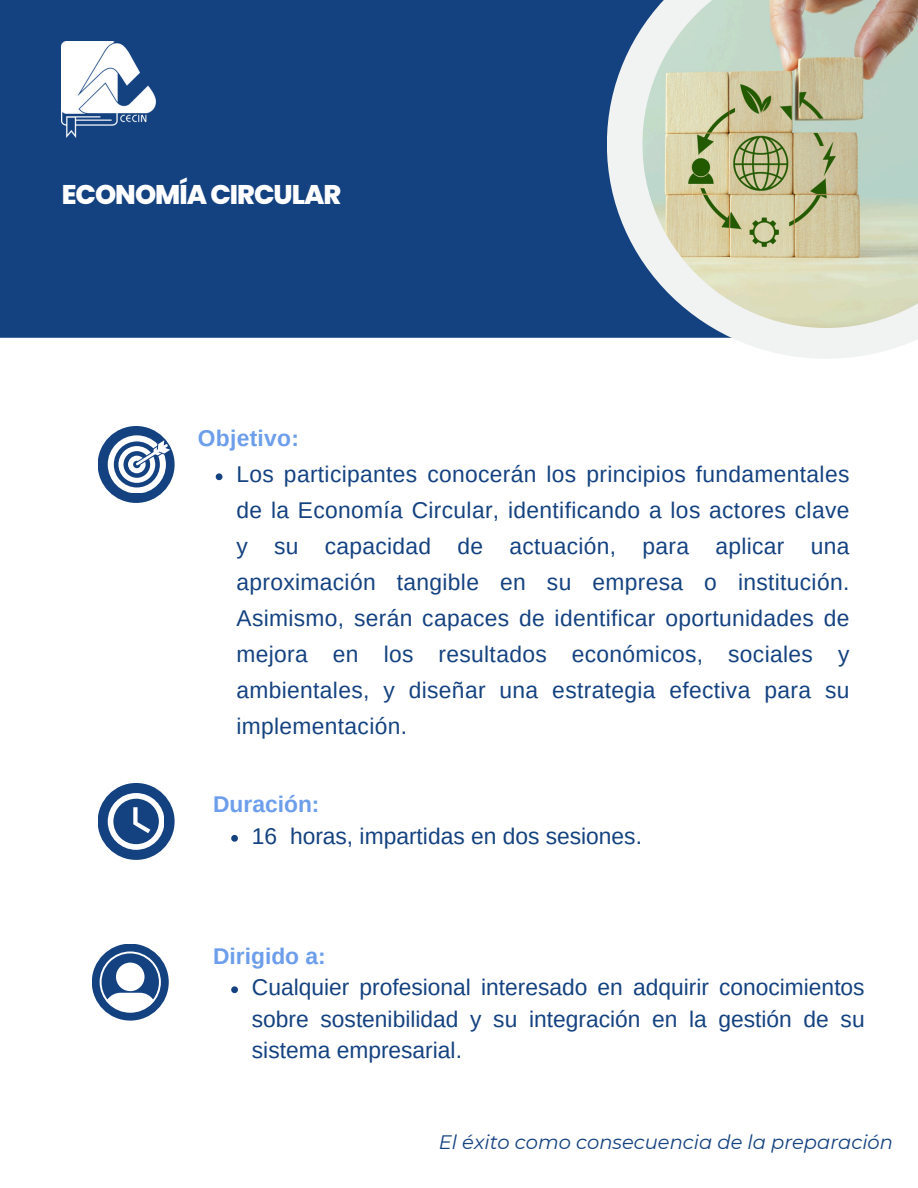
<style>
.page{position:relative;width:918px;height:1188px;background:#fff}
.page>*{position:absolute;margin:0;border:0;box-sizing:border-box;transform-origin:0 0}
.t1{font:800 27px "Poppins";letter-spacing:-.035em;color:#fff}
.t2{font:22.8px/36px "Arimo";color:#144280;text-align:justify}
.t3{font:700 22.8px "Arimo";color:#6d9eeb}
.t4{font:italic 19.5px "Montserrat";color:#144280}
</style>
<div class="page">
<div style="left:0;top:0;width:607px;height:338px;background:#144280"></div>
<svg style="left:607px;top:0;width:311px;height:359px;fill:#f1f2f2"></svg>
<img style="left:642px;top:0;width:276px;height:328px">
<div style="left:98px;top:426px;width:77px;height:77px;background:#144280;border-radius:50%"></div>
<svg style="left:108px;top:435px;width:62px;height:58px"></svg>
<div style="left:98px;top:783px;width:77px;height:77px;background:#144280;border-radius:50%"></div>
<svg style="left:108px;top:793px;width:56px;height:56px"></svg>
<img style="left:62px;top:41px;width:93px;height:97px">
<svg style="left:216px;top:473px;width:6px;height:7px"></svg>
<svg style="left:231px;top:835px;width:7px;height:7px"></svg>
<div style="left:92px;top:944px;width:77px;height:77px;background:#144280;border-radius:50%"></div>
<svg style="left:100px;top:951px;width:61px;height:61px"></svg>
<svg style="left:231px;top:986px;width:7px;height:7px"></svg>
<p class="t1" style="left:62px;top:175px;width:281px">ECONOMÍACIRCULAR</p>
<p class="t3" style="left:198px;top:426px;width:103px">Objetivo:</p>
<p class="t2" style="left:236px;top:457px;width:614px">Los participantes conocerán los principios fundamentales de la Economía Circular, identificando a los actores clave y su capacidad de actuación, para aplicar una aproximación tangible en su empresa o institución.<br>Asimismo, serán capaces de identificar oportunidades de mejora en los resultados económicos, sociales y ambientales, y diseñar una estrategia efectiva para su implementación.</p>
<h2 class="t3" style="left:213px;top:792px;width:108px">Duración:</h2>
<p class="t2" style="left:252px;top:818px;width:27px">16</p>
<p class="t2" style="left:290px;top:818px;width:354px">horas, impartidas en dos sesiones.</p>
<p class="t3" style="left:213px;top:943px;width:114px">Dirigido a:</p>
<h2 class="t2" style="left:252px;top:972px;width:614px;line-height:31.5px">Cualquier profesional interesado en adquirir conocimientos sobre sostenibilidad y su integración en la gestión de su sistema empresarial.</h2>
<h2 class="t4" style="left:439px;top:1130px;width:456px">El éxito como consecuencia de la preparación</h2>
</div>
